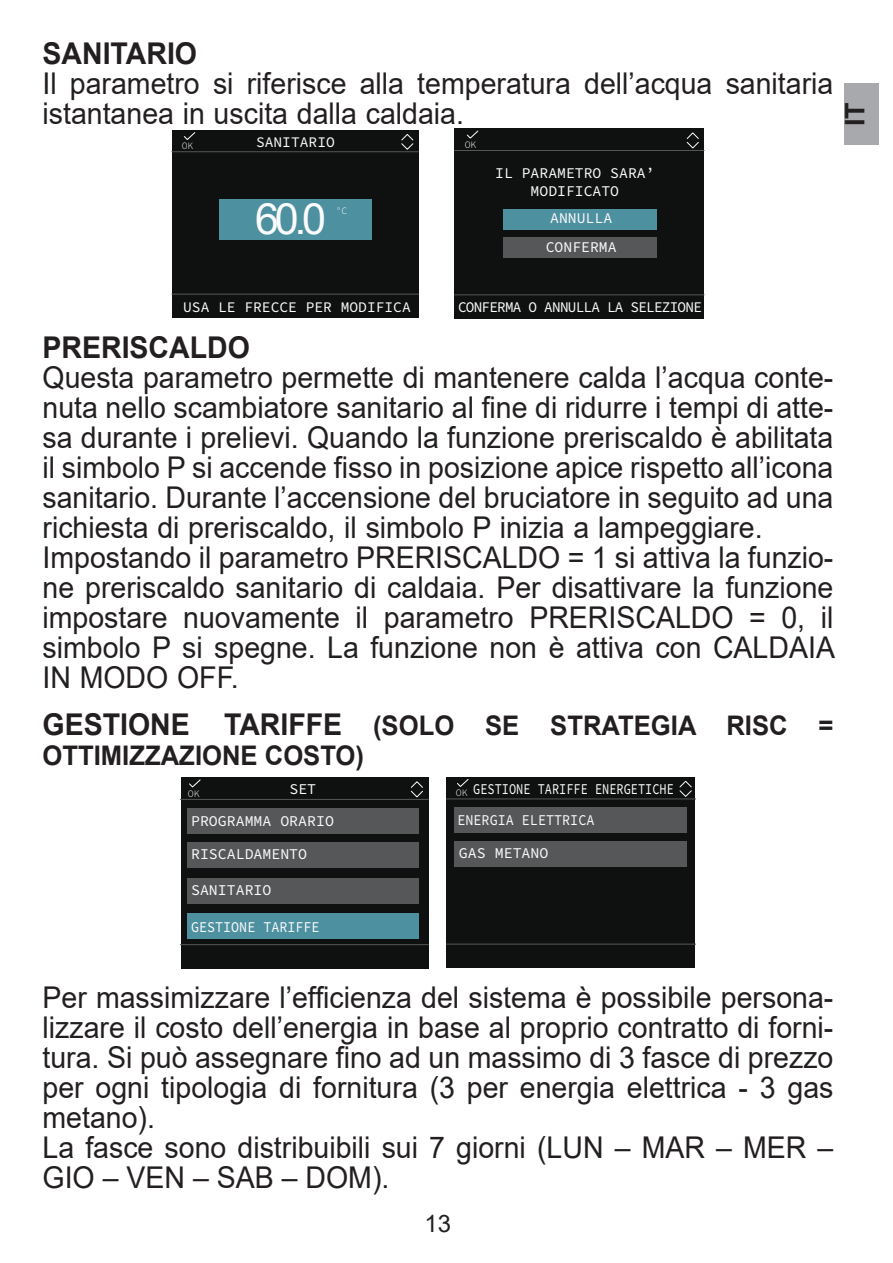
<style>
.page{position:relative;width:893px;height:1263px;background:#fff}
.page>*{position:absolute;margin:0;border:0;box-sizing:border-box;transform-origin:0 0}
.t1{font:43.2px "Arial";color:#fbfbfc}
.Testo{font:30px/30px "Arial";color:#231f20;text-align:justify;scale:.95 1}
.Testo_normale{font:30px/30px "Arial";color:#231f20;text-align:justify;scale:.95 1}
.Testo-2{font:700 30px "Arial";color:#231f20;scale:.95 1}
.Testo-3{font:700 27px/30px "Arial";color:#231f20;scale:.95 1}
.Testo-4{font:700 27px "Arial";color:#231f20}
.t2{font:24px "Arial";color:#231f20}
.t3{font:15px/17.7px "Source Code Variable";color:#fbfbfc;text-align:center}
.t4{font:15px/31.2px "Source Code Variable";color:#fbfbfc;scale:.8 1}
.t5{font:15px "Source Code Variable";color:#fbfbfc;scale:.9 1}
.t6{font:14.7px "Source Code Variable";color:#fbfbfc}
.t7{font:14.7px "Source Code Variable";letter-spacing:-.05em;color:#fbfbfc}
.t8{font:9.9px "Source Code Variable";color:#fff}
.s1{font-size:30px}
</style>
<div class="page">
<div style="left:844px;top:84px;width:35px;height:61px;background:#a8a9ad"></div>
<div style="left:172px;top:130px;width:247px;height:188px;background:#0f1110"></div>
<div style="left:220px;top:199px;width:152px;height:41px;background:#4d90a0"></div>
<hr style="left:172px;top:151px;width:247px;height:1px;background:#555759">
<hr style="left:172px;top:294px;width:247px;height:1px;background:#555759">
<svg style="left:401px;top:134px;width:13px;height:16px"></svg>
<svg style="left:184px;top:132px;width:12px;height:8px"></svg>
<div style="left:455px;top:129px;width:249px;height:190px;background:#0f1110"></div>
<div style="left:503px;top:209px;width:154px;height:20px;background:#4d90a0"></div>
<hr style="left:455px;top:150px;width:249px;height:1px;background:#555759">
<hr style="left:455px;top:294px;width:249px;height:1px;background:#555759">
<svg style="left:686px;top:132px;width:13px;height:17px"></svg>
<svg style="left:466px;top:130px;width:13px;height:9px"></svg>
<div style="left:503px;top:238px;width:154px;height:20px;background:#555759"></div>
<div style="left:181px;top:777px;width:247px;height:192px;background:#0f1110"></div>
<hr style="left:181px;top:799px;width:247px;height:1px;background:#555759">
<hr style="left:181px;top:944px;width:247px;height:1px;background:#555759">
<svg style="left:410px;top:781px;width:13px;height:17px"></svg>
<svg style="left:189px;top:779px;width:12px;height:9px"></svg>
<div style="left:187px;top:878px;width:231px;height:25px;background:#555759"></div>
<div style="left:187px;top:842px;width:231px;height:25px;background:#555759"></div>
<div style="left:187px;top:808px;width:231px;height:25px;background:#555759"></div>
<div style="left:187px;top:913px;width:231px;height:25px;background:#4d90a0"></div>
<div style="left:447px;top:777px;width:248px;height:191px;background:#0f1110"></div>
<hr style="left:447px;top:798px;width:248px;height:1px;background:#555759">
<hr style="left:447px;top:943px;width:248px;height:2px;background:#555759">
<svg style="left:679px;top:780px;width:13px;height:17px"></svg>
<svg style="left:457px;top:779px;width:12px;height:8px"></svg>
<div style="left:455px;top:807px;width:232px;height:25px;background:#555759"></div>
<div style="left:455px;top:841px;width:232px;height:25px;background:#555759"></div>
<p class="Testo-2" style="left:43px;top:33px;width:164px">SANITARIO</p>
<p class="Testo" style="left:43px;top:69px;width:834px">Il parametro si riferisce alla temperatura dell’acqua sanitaria istantanea in uscita dalla caldaia.</p>
<p class="t6" style="left:256px;top:131px;width:80px">SANITARIO</p>
<p class="t8" style="left:465px;top:137px;width:13px">OK</p>
<p class="t8" style="left:182px;top:139px;width:13px">OK</p>
<p class="t1" style="left:255px;top:189px;width:72px">60.0</p>
<p class="t8" style="left:336px;top:203px;width:13px">°C</p>
<p class="t3" style="left:495px;top:165px;width:161px">IL PARAMETRO SARA’<br>MODIFICATO</p>
<p class="t3" style="left:546px;top:205px;width:72px;line-height:28.5px;text-align:left">ANNULLA<br>CONFERMA</p>
<p class="Testo-4" style="left:836px;top:126px;width:26px;rotate:-90deg">IT</p>
<p class="t6" style="left:183px;top:296px;width:229px">USA LE FRECCE PER MODIFICA</p>
<p class="t7" style="left:458px;top:296px;width:245px">CONFERMA O ANNULLA LA SELEZIONE</p>
<p class="Testo-2" style="left:43px;top:326px;width:220px">PRERISCALDO</p>
<p class="Testo" style="left:43px;top:362px;width:834px">Questa parametro permette di mantenere calda l’acqua conte&shy;nuta nello scambiatore sanitario al fine di ridurre i tempi di atte&shy;sa durante i prelievi. Quando la funzione preriscaldo è abilitata il simbolo P si accende fisso in posizione apice rispetto all’icona sanitario. Durante l’accensione del bruciatore in seguito ad una richiesta di preriscaldo, il simbolo P inizia a lampeggiare.</p>
<p class="Testo" style="left:43px;top:542px;width:836px">Impostando il parametro PRERISCALDO = 1 si attiva la funzio&shy;ne preriscaldo sanitario di caldaia. Per disattivare la funzione impostare nuovamente il parametro PRERISCALDO = 0, il simbolo P si spegne. La funzione non è attiva con CALDAIA IN MODO OFF.</p>
<p class="Testo-3" style="left:43px;top:710px;width:834px"><span class="s1">GESTIONE TARIFFE</span> (SOLO SE STRATEGIA RISC =<br>OTTIMIZZAZIONE COSTO)</p>
<p class="t8" style="left:188px;top:786px;width:13px">OK</p>
<p class="t3" style="left:289px;top:781px;width:28px">SET</p>
<p class="t4" style="left:456px;top:774px;width:274px"><sub>OK</sub> GESTIONE TARIFFE ENERGETICHE<br>ENERGIA ELETTRICA</p>
<p class="t3" style="left:459px;top:845px;width:91px">GAS METANO</p>
<p class="t3" style="left:191px;top:813px;width:144px">PROGRAMMA ORARIO</p>
<p class="t3" style="left:191px;top:846px;width:118px">RISCALDAMENTO</p>
<p class="t3" style="left:191px;top:882px;width:82px">SANITARIO</p>
<p class="t5" style="left:191px;top:916px;width:144px">GESTIONE TARIFFE</p>
<p class="Testo_normale" style="left:43px;top:982px;width:834px">Per massimizzare l’efficienza del sistema è possibile persona&shy;lizzare il costo dell’energia in base al proprio contratto di forni&shy;tura. Si può assegnare fino ad un massimo di 3 fasce di prezzo per ogni tipologia di fornitura (3 per energia elettrica - 3 gas metano).</p>
<p class="Testo_normale" style="left:43px;top:1132px;width:834px">La fasce sono distribuibili sui 7 giorni (LUN – MAR – MER –<br>GIO – VEN – SAB – DOM).</p>
<p class="t2" style="left:425px;top:1207px;width:28px">13</p>
</div>
